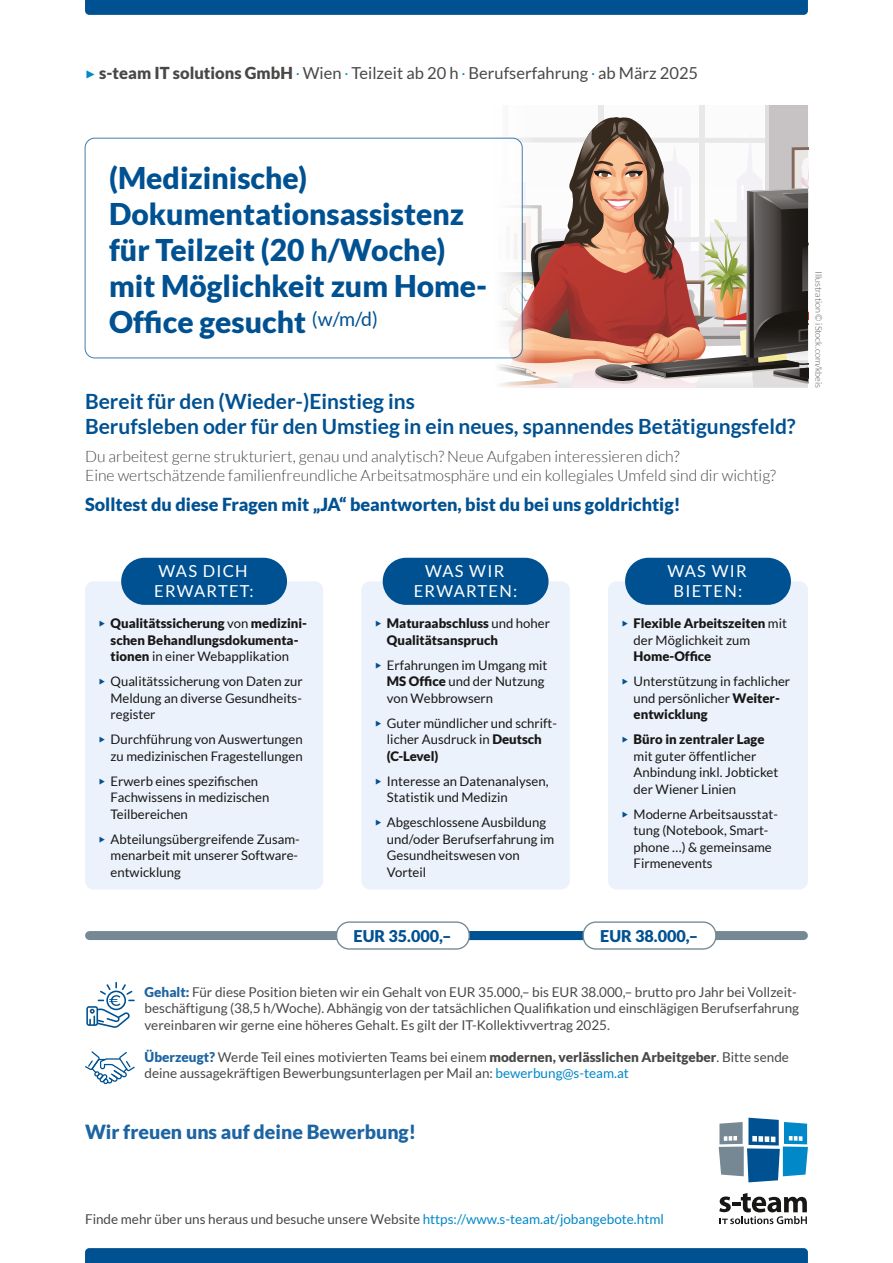
<style>
.page{position:relative;width:893px;height:1263px;background:#fff}
.page>*{position:absolute;margin:0;border:0;box-sizing:border-box;transform-origin:0 0}
.t1{font:900 30px/36px "Lato";color:#005192}
.t2{font:700 21px/25.2px "Lato";color:#005192}
.t3{font:900 19.5px "Lato";color:#1c64a2}
.t4{font:900 18px "Lato";color:#005192}
.t5{font:16.5px "Lato";color:#484847}
.t6{font:16.5px/19.8px "Lato";letter-spacing:.075em;color:#fff;text-align:center}
.t7{font:900 16.2px "Lato";color:#005192}
.t8{font:300 15.75px/18.9px "Lato";color:#484847}
.t9{font:13.5px/16.2px "Lato";color:#484847}
.t10{font:13.2px/16.5px "Lato";color:#181716}
.t11{font:900 13.2px/16.5px "Lato";color:#181716}
.t12{font:300 9px "Lato";color:#484847}
.s1{color:#0088c9}
.s2{font-weight:900}
.s3{color:#005192}
.s4{font-weight:400}
.s5{font-weight:900;color:#1c64a2}
</style>
<div class="page">
<div style="left:493px;top:105px;width:315px;height:250px;background:#fbfbfc"></div>
<div style="left:598px;top:105px;width:5px;height:251px;background:#e8e8e8"></div>
<div style="left:503px;top:105px;width:5px;height:251px;background:#f8f8f8"></div>
<div style="left:699px;top:105px;width:6px;height:253px;background:#e8e8e8"></div>
<div style="left:769px;top:105px;width:39px;height:218px;background:#c7c2c3"></div>
<svg style="left:493px;top:116px;width:316px;height:272px"></svg>
<div style="left:85px;top:138px;width:437px;height:220px;background:#fff;border-radius:10px"></div>
<div style="left:85px;top:138px;width:438px;height:220px;border:1px solid #005192;border-radius:10px"></div>
<svg style="left:719px;top:1118px;width:89px;height:64px"></svg>
<svg style="left:719px;top:1193px;width:88px;height:31px"></svg>
<div style="left:85px;top:581px;width:238px;height:308px;background:#ebf2fb;border-radius:9px"></div>
<div style="left:121px;top:558px;width:166px;height:47px;background:#005192;border-radius:23px"></div>
<div style="left:361px;top:581px;width:209px;height:308px;background:#ebf2fb;border-radius:9px"></div>
<div style="left:383px;top:558px;width:166px;height:47px;background:#005192;border-radius:23px"></div>
<div style="left:608px;top:581px;width:200px;height:308px;background:#ebf2fb;border-radius:9px"></div>
<div style="left:625px;top:558px;width:166px;height:47px;background:#005192;border-radius:23px"></div>
<svg style="left:85px;top:1051px;width:50px;height:33px"></svg>
<svg style="left:86px;top:982px;width:49px;height:46px"></svg>
<div style="left:90px;top:931px;width:713px;height:9px;background:#758894"></div>
<div style="left:408px;top:931px;width:204px;height:9px;background:#005192"></div>
<div style="left:337px;top:922px;width:132px;height:27px;background:#fff;border-radius:13px"></div>
<div style="left:336px;top:921px;width:134px;height:29px;border:1px solid #758894;border-radius:13px"></div>
<div style="left:583px;top:922px;width:133px;height:27px;background:#fff;border-radius:13px"></div>
<div style="left:583px;top:921px;width:133px;height:29px;border:1px solid #758894;border-radius:13px"></div>
<div style="left:85px;top:0;width:723px;height:15px;background:#005192"></div>
<div style="left:85px;top:1248px;width:723px;height:15px;background:#005192"></div>
<p class="t5" style="left:85px;top:64px;width:615px"><span class="s1">✓</span> <span class="s2">s-team IT solutions GmbH</span> <sup>.</sup> Wien <sup>.</sup> Teilzeit ab 20 h <sup>.</sup> Berufserfahrung <sup>.</sup> ab März 2025</p>
<h1 class="t1" style="left:109px;top:160px;width:380px">(Medizinische)<br>Dokumentationsassistenz für Teilzeit (20 h/Woche) mit Möglichkeit zum Home-<br>Office gesucht <sup>(w/m/d)</sup></h1>
<h2 class="t2" style="left:85px;top:388px;width:712px">Bereit für den (Wieder-)Einstieg ins<br>Berufsleben oder für den Umstieg in ein neues, spannendes Betätigungsfeld?</h2>
<p class="t8" style="left:85px;top:447px;width:692px">Du arbeitest gerne strukturiert, genau und analytisch? Neue Aufgaben interessieren dich?<br>Eine wertschätzende familienfreundliche Arbeitsatmosphäre und ein kollegiales Umfeld sind dir wichtig?</p>
<h3 class="t4" style="left:85px;top:493px;width:597px">Solltest du diese Fragen mit „JA“ beantworten, bist du bei uns goldrichtig!</h3>
<p class="t12" style="left:823px;top:271px;width:118px;rotate:90deg">Illustration © iStock.com/kbeis</p>
<p class="t6" style="left:154px;top:561px;width:101px;text-align:left">WAS DICH<br>ERWARTET:</p>
<p class="t11" style="left:98px;top:615px;width:211px;text-align:center"><span class="s3">◆</span> Qualitätssicherung <span class="s4">von</span> medizini&shy;schen Behandlungsdokumenta&shy;tionen <span class="s4">in einer Webapplikation</span></p>
<p class="t10" style="left:111px;top:673px;width:194px;text-align:justify;text-indent:-13px"><span class="s3">◆</span> Qualitätssicherung von Daten zur Meldung an diverse Gesundheits&shy;register</p>
<p class="t10" style="left:98px;top:731px;width:206px;text-align:right"><span class="s3">◆</span> Durchführung von Auswertungen zu medizinischen Fragestellungen</p>
<p class="t10" style="left:111px;top:773px;width:160px;text-indent:-13px"><span class="s3">◆</span> Erwerb eines spezifischen<br>Fachwissens in medizischen<br>Teilbereichen</p>
<p class="t10" style="left:111px;top:831px;width:191px;text-indent:-13px"><span class="s3">◆</span> Abteilungsübergreifende Zusam&shy;menarbeit mit unserer Software&shy;entwicklung</p>
<p class="t6" style="left:414px;top:561px;width:105px">WAS WIR<br>ERWARTEN:</p>
<p class="t11" style="left:387px;top:615px;width:165px;text-indent:-13px"><span class="s3">◆</span> Maturaabschluss <span class="s4">und hoher<br></span>Qualitätsanspruch</p>
<p class="t10" style="left:387px;top:657px;width:162px;text-indent:-13px"><span class="s3">◆</span> Erfahrungen im Umgang mit<br><span class="s2">MS Office</span> und der Nutzung von Webbrowsern</p>
<p class="t10" style="left:387px;top:715px;width:170px;text-indent:-13px"><span class="s3">◆</span> Guter mündlicher und schrift&shy;licher Ausdruck in <span class="s2">Deutsch (C-Level)</span></p>
<p class="t10" style="left:387px;top:773px;width:163px;text-indent:-13px"><span class="s3">◆</span> Interesse an Datenanalysen,<br>Statistik und Medizin</p>
<p class="t10" style="left:387px;top:814px;width:169px;text-indent:-13px"><span class="s3">◆</span> Abgeschlossene Ausbildung und/oder Berufserfahrung im<br>Gesundheitswesen von<br>Vorteil</p>
<p class="t6" style="left:667px;top:561px;width:81px">WAS WIR<br>BIETEN:</p>
<p class="t11" style="left:634px;top:615px;width:155px;text-indent:-13px"><span class="s3">◆</span> Flexible Arbeitszeiten <span class="s4">mit der Möglichkeit zum</span></p>
<p class="t11" style="left:634px;top:648px;width:79px">Home-Office</p>
<p class="t10" style="left:634px;top:673px;width:158px;text-indent:-13px"><span class="s3">◆</span> Unterstützung in fachlicher und persönlicher <span class="s2">Weiter&shy;entwicklung</span></p>
<p class="t10" style="left:634px;top:731px;width:146px;text-indent:-13px"><span class="s3">◆</span> <span class="s2">Büro in zentraler Lage </span>mit guter öffentlicher<br>Anbindung inkl. Jobticket der Wiener Linien</p>
<p class="t10" style="left:634px;top:806px;width:146px;text-indent:-13px"><span class="s3">◆</span> Moderne Arbeitsausstat&shy;tung (Notebook, Smart&shy;phone …) &amp; gemeinsame<br>Firmenevents</p>
<p class="t7" style="left:354px;top:927px;width:99px">EUR 35.000,–</p>
<p class="t7" style="left:600px;top:927px;width:99px">EUR 38.000,–</p>
<p class="t9" style="left:145px;top:984px;width:656px"><span class="s5">Gehalt:</span> Für diese Position bieten wir ein Gehalt von EUR 35.000,– bis EUR 38.000,– brutto pro Jahr bei Vollzeit&shy;beschäftigung (38,5 h/Woche). Abhängig von der tatsächlichen Qualifikation und einschlägigen Berufserfahrung vereinbaren wir gerne eine höheres Gehalt. Es gilt der IT-Kollektivvertrag 2025.</p>
<p class="t9" style="left:145px;top:1049px;width:646px"><span class="s5">Überzeugt?</span> Werde Teil eines motivierten Teams bei einem <span class="s2">modernen, verlässlichen Arbeitgeber</span>. Bitte sende deine aussagekräftigen Bewerbungsunterlagen per Mail an: <span class="s1">bewerbung@s-team.at</span></p>
<h3 class="t3" style="left:85px;top:1120px;width:333px">Wir freuen uns auf deine Bewerbung!</h3>
<p class="t9" style="left:85px;top:1211px;width:580px">Finde mehr über uns heraus und besuche unsere Website <span class="s1">https://www.s-team.at/jobangebote.html</span></p>
</div>
